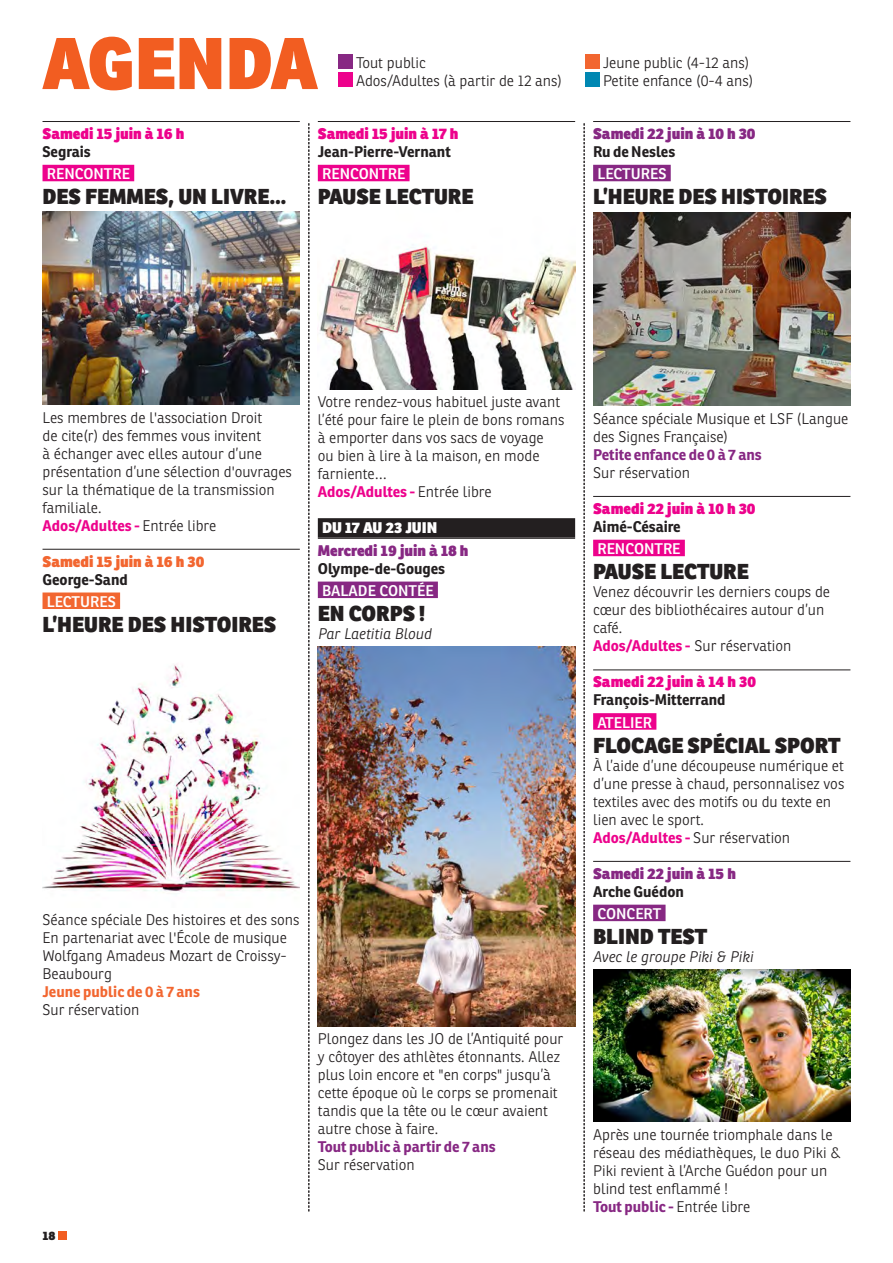
<style>
.page{position:relative;width:893px;height:1263px;background:#fff}
.page>*{position:absolute;margin:0;border:0;box-sizing:border-box;transform-origin:0 0}
.t1{font:800 71.1px "Ronnia";color:#f25d21}
.t2{font:800 21px "Ronnia";color:#231f20}
.t3{font:300 15px/18px "Ronnia";color:#231f20}
.t4{font:700 15px "Ronnia";color:#231f20}
.t5{font:600 15px "Ronnia";color:#fff}
.t6{font:800 15px "Ronnia";color:#ed028c}
.t7{font:700 15px "Ronnia";color:#872883}
.t8{font:800 15px "Ronnia";color:#872883}
.t9{font:700 15px "Ronnia";color:#ed028c}
.t10{font:italic 300 15px "Ronnia";color:#231f20}
.t11{font:700 15px "Ronnia";color:#f26630}
.t12{font:800 15px "Ronnia";color:#f26630}
.t13{font:800 15px "Ronnia";color:#fff}
.t14{font:800 12px "Ronnia";color:#231f20}
.s1{font-weight:300;color:#231f20}
.s2{font-weight:700;color:#ed028c}
</style>
<div class="page">
<hr style="left:43px;top:121px;width:257px;height:1px;background:#231f20">
<div style="left:43px;top:165px;width:91px;height:16px;background:#ed028c"></div>
<hr style="left:43px;top:549px;width:257px;height:1px;background:#231f20">
<div style="left:43px;top:592px;width:77px;height:17px;background:#f26630"></div>
<img style="left:43px;top:212px;width:257px;height:193px">
<img style="left:43px;top:664px;width:257px;height:229px">
<hr style="left:318px;top:121px;width:257px;height:1px;background:#231f20">
<div style="left:318px;top:165px;width:92px;height:16px;background:#ed028c"></div>
<div style="left:318px;top:518px;width:257px;height:20px;background:#231f20"></div>
<hr style="left:318px;top:538px;width:257px;height:1px;background:#231f20">
<div style="left:318px;top:581px;width:120px;height:17px;background:#872883"></div>
<img style="left:320px;top:246px;width:255px;height:143px">
<img style="left:318px;top:646px;width:257px;height:380px">
<hr style="left:593px;top:121px;width:257px;height:1px;background:#231f20">
<div style="left:593px;top:165px;width:78px;height:16px;background:#872883"></div>
<hr style="left:593px;top:496px;width:257px;height:1px;background:#231f20">
<div style="left:593px;top:540px;width:92px;height:16px;background:#ed028c"></div>
<hr style="left:593px;top:669px;width:257px;height:1px;background:#231f20">
<div style="left:593px;top:713px;width:63px;height:17px;background:#ed028c"></div>
<hr style="left:593px;top:861px;width:257px;height:1px;background:#231f20">
<div style="left:593px;top:905px;width:73px;height:16px;background:#872883"></div>
<img style="left:593px;top:213px;width:257px;height:193px">
<img style="left:593px;top:969px;width:257px;height:153px">
<svg style="left:308px;top:123px;width:1px;height:1088px"></svg>
<svg style="left:584px;top:123px;width:1px;height:1088px"></svg>
<div style="left:338px;top:54px;width:14px;height:14px;background:#872883"></div>
<div style="left:338px;top:72px;width:14px;height:14px;background:#ed028c"></div>
<div style="left:585px;top:54px;width:14px;height:14px;background:#f26630"></div>
<div style="left:585px;top:72px;width:14px;height:14px;background:#0087b2"></div>
<div style="left:58px;top:1232px;width:9px;height:8px;background:#f25d21"></div>
<p class="t1" style="left:43px;top:17px;width:277px">AGENDA</p>
<p class="t3" style="left:356px;top:54px;width:71px">Tout public</p>
<p class="t3" style="left:356px;top:72px;width:208px">Ados/Adultes (à partir de 12 ans)</p>
<p class="t6" style="left:43px;top:124px;width:143px">Samedi 15 juin à 16 h</p>
<p class="t4" style="left:43px;top:142px;width:50px">Segrais</p>
<p class="t5" style="left:47px;top:164px;width:85px">RENCONTRE</p>
<p class="t2" style="left:43px;top:183px;width:246px">DES FEMMES, UN LIVRE…</p>
<p class="t6" style="left:318px;top:124px;width:142px">Samedi 15 juin à 17 h</p>
<p class="t4" style="left:318px;top:142px;width:135px">Jean-Pierre-Vernant</p>
<p class="t5" style="left:322px;top:164px;width:85px">RENCONTRE</p>
<p class="t2" style="left:318px;top:183px;width:157px">PAUSE LECTURE</p>
<p class="t3" style="left:603px;top:54px;width:148px">Jeune public (4-12 ans)</p>
<p class="t3" style="left:603px;top:72px;width:152px">Petite enfance (0-4 ans)</p>
<p class="t8" style="left:593px;top:124px;width:164px">Samedi 22 juin à 10 h 30</p>
<p class="t4" style="left:593px;top:142px;width:84px">Ru de Nesles</p>
<p class="t5" style="left:597px;top:164px;width:71px">LECTURES</p>
<p class="t2" style="left:593px;top:183px;width:235px">L’HEURE DES HISTOIRES</p>
<p class="t3" style="left:43px;top:408px;width:251px">Les membres de l'association Droit<br>de cite(r) des femmes vous invitent<br>à échanger avec elles autour d’une présentation d’une sélection d'ouvrages sur la thématique de la transmission familiale.</p>
<p class="t9" style="left:43px;top:516px;width:175px">Ados/Adultes - <span class="s1">Entrée libre</span></p>
<p class="t12" style="left:43px;top:551px;width:163px">Samedi 15 juin à 16 h 30</p>
<p class="t4" style="left:43px;top:570px;width:87px">George-Sand</p>
<p class="t5" style="left:47px;top:592px;width:71px">LECTURES</p>
<p class="t2" style="left:43px;top:611px;width:235px">L’HEURE DES HISTOIRES</p>
<p class="t3" style="left:318px;top:393px;width:248px">Votre rendez-vous habituel juste avant l’été pour faire le plein de bons romans à emporter dans vos sacs de voyage<br>ou bien à lire à la maison, en mode farniente…</p>
<p class="t9" style="left:318px;top:482px;width:175px">Ados/Adultes - <span class="s1">Entrée libre</span></p>
<p class="t13" style="left:322px;top:518px;width:117px">DU 17 AU 23 JUIN</p>
<p class="t8" style="left:318px;top:540px;width:152px">Mercredi 19 juin à 18 h</p>
<p class="t4" style="left:318px;top:559px;width:129px">Olympe-de-Gouges</p>
<p class="t5" style="left:322px;top:581px;width:113px">BALADE CONTÉE</p>
<p class="t2" style="left:318px;top:600px;width:109px">EN CORPS !</p>
<p class="t10" style="left:318px;top:625px;width:115px">Par Laetitia Bloud</p>
<p class="t3" style="left:43px;top:911px;width:259px">Séance spéciale Des histoires et des sons</p>
<p class="t3" style="left:43px;top:929px;width:246px;text-align:justify">En partenariat avec l'École de musique Wolfgang Amadeus Mozart de Croissy-Beaubourg</p>
<p class="t11" style="left:43px;top:982px;width:159px">Jeune public de 0 à 7 ans</p>
<p class="t3" style="left:43px;top:1001px;width:98px">Sur réservation</p>
<p class="t3" style="left:318px;top:1030px;width:247px">Plongez dans les JO de l’Antiquité pour y côtoyer des athlètes étonnants. Allez plus loin encore et "en corps" jusqu’à cette époque où le corps se promenait tandis que la tête ou le cœur avaient autre chose à faire.</p>
<p class="t7" style="left:318px;top:1137px;width:179px">Tout public à partir de 7 ans</p>
<p class="t3" style="left:318px;top:1156px;width:98px">Sur réservation</p>
<p class="t14" style="left:43px;top:1228px;width:14px">18</p>
<p class="t3" style="left:593px;top:409px;width:257px">Séance spéciale Musique et LSF (Langue des Signes Française)</p>
<p class="t7" style="left:593px;top:445px;width:170px">Petite enfance de 0 à 7 ans</p>
<p class="t3" style="left:593px;top:463px;width:98px">Sur réservation</p>
<p class="t6" style="left:593px;top:498px;width:164px">Samedi 22 juin à 10 h 30</p>
<p class="t4" style="left:593px;top:517px;width:89px">Aimé-Césaire</p>
<p class="t5" style="left:597px;top:539px;width:85px">RENCONTRE</p>
<p class="t2" style="left:593px;top:558px;width:157px">PAUSE LECTURE</p>
<p class="t3" style="left:593px;top:583px;width:238px">Venez découvrir les derniers coups de cœur des bibliothécaires autour d’un café.</p>
<p class="t3" style="left:593px;top:637px;width:200px"><span class="s2">Ados/Adultes -</span> Sur réservation</p>
<p class="t6" style="left:593px;top:672px;width:164px">Samedi 22 juin à 14 h 30</p>
<p class="t4" style="left:593px;top:690px;width:134px">François-Mitterrand</p>
<p class="t5" style="left:597px;top:713px;width:56px">ATELIER</p>
<p class="t2" style="left:593px;top:731px;width:249px">FLOCAGE SPÉCIAL SPORT</p>
<p class="t3" style="left:593px;top:756px;width:253px">À l’aide d’une découpeuse numérique et d’une presse à chaud, personnalisez vos textiles avec des motifs ou du texte en lien avec le sport.</p>
<p class="t3" style="left:593px;top:828px;width:199px"><span class="s2">Ados/Adultes -</span> Sur réservation</p>
<p class="t8" style="left:593px;top:863px;width:144px">Samedi 22 juin à 15 h</p>
<p class="t4" style="left:593px;top:882px;width:92px">Arche Guédon</p>
<p class="t5" style="left:597px;top:904px;width:65px">CONCERT</p>
<p class="t2" style="left:593px;top:923px;width:116px">BLIND TEST</p>
<p class="t10" style="left:593px;top:948px;width:162px">Avec le groupe Piki &amp; Piki</p>
<p class="t3" style="left:593px;top:1125px;width:249px">Après une tournée triomphale dans le réseau des médiathèques, le duo Piki &amp; Piki revient à l’Arche Guédon pour un blind test enflammé !</p>
<p class="t7" style="left:593px;top:1197px;width:159px">Tout public - <span class="s1">Entrée libre</span></p>
</div>
